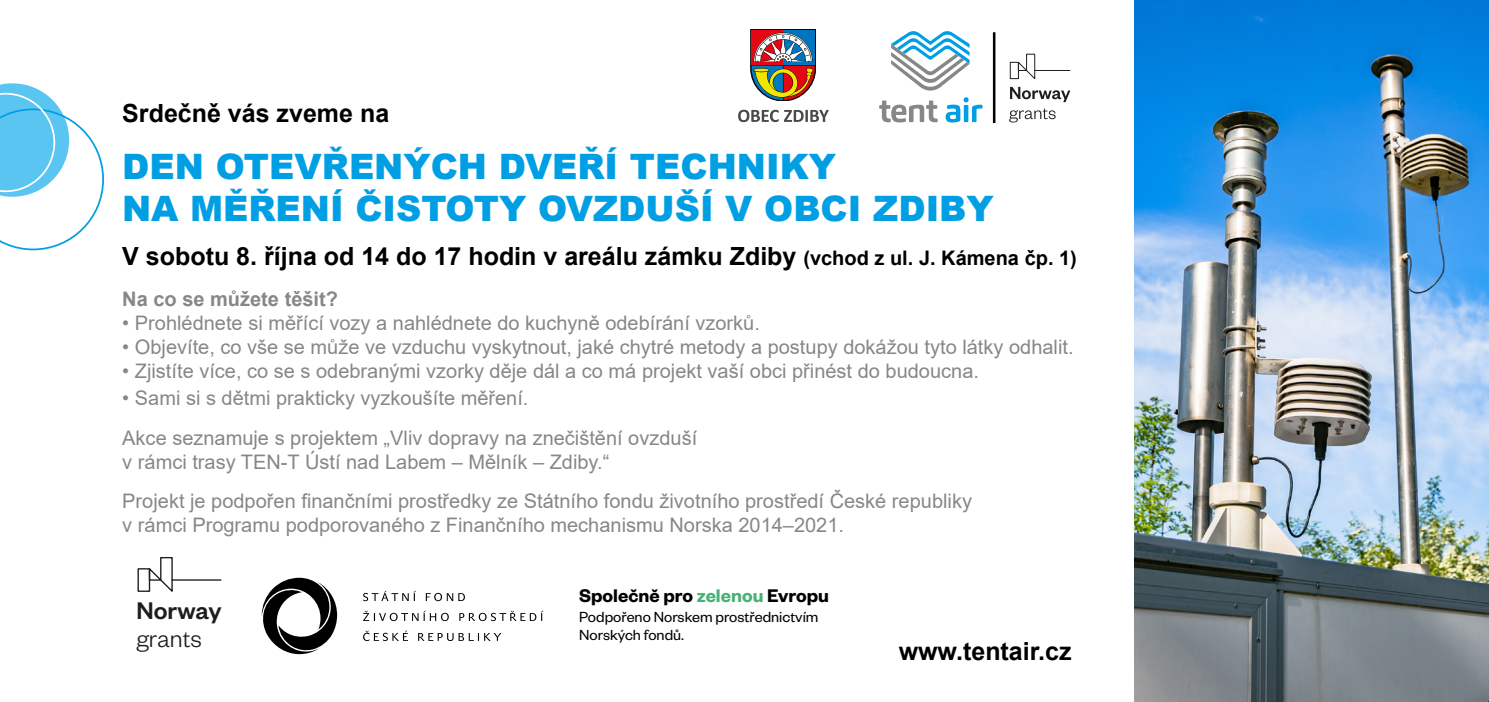
<style>
.page{position:relative;width:1489px;height:702px;background:#fff}
.page>*{position:absolute;margin:0;border:0;box-sizing:border-box;transform-origin:0 0}
.t1{font:900 35px "Arial";color:#009fe3}
.t2{font:500 26.5px/27.2px "Founders Grotesk";color:#1d1e1c}
.t3{font:700 25px "Arial";color:#000}
.t4{font:20px "Arial";color:#878787}
.t5{font:600 20px "Founders Grotesk";color:#000}
.t6{font:700 20px "Arial";color:#878787}
.t7{font:16px/18px "Founders Grotesk";color:#000}
.s1{font-size:20px}
.s2{color:#48b276}
.s3{font-weight:300}
</style>
<div class="page">
<img style="left:1134px;top:0;width:354px;height:702px">
<svg style="left:0;top:83px;width:104px;height:167px"></svg>
<div style="left:1009px;top:62px;width:9px;height:17px;border:1px solid #1e1e1c"></div>
<svg style="left:1017px;top:53px;width:18px;height:27px"></svg>
<hr style="left:1034px;top:70px;width:35px;height:1px;background:#1e1e1c">
<svg style="left:1010px;top:87px;width:60px;height:15px"></svg>
<svg style="left:1009px;top:108px;width:46px;height:14px"></svg>
<div style="left:993px;top:33px;width:2px;height:90px;border:1px solid #000"></div>
<svg style="left:879px;top:31px;width:103px;height:91px"></svg>
<svg style="left:261px;top:577px;width:76px;height:77px"></svg>
<svg style="left:363px;top:590px;width:53px;height:11px"></svg>
<svg style="left:426px;top:593px;width:39px;height:8px"></svg>
<svg style="left:363px;top:610px;width:86px;height:11px"></svg>
<svg style="left:459px;top:610px;width:84px;height:11px"></svg>
<svg style="left:363px;top:630px;width:45px;height:11px"></svg>
<svg style="left:418px;top:633px;width:83px;height:8px"></svg>
<div style="left:137px;top:568px;width:13px;height:24px;border:1px solid #1d1e1c"></div>
<svg style="left:148px;top:557px;width:25px;height:35px"></svg>
<hr style="left:172px;top:579px;width:49px;height:1px;background:#1d1e1c">
<svg style="left:750px;top:30px;width:65px;height:71px"></svg>
<svg style="left:738px;top:110px;width:90px;height:12px"></svg>
<p class="t3" style="left:122px;top:96px;width:268px">Srdečně vás zveme na</p>
<p class="t1" style="left:122px;top:141px;width:715px">DEN OTEVŘENÝCH DVEŘÍ TECHNIKY</p>
<p class="t1" style="left:122px;top:183px;width:873px">NA MĚŘENÍ ČISTOTY OVZDUŠÍ V OBCI ZDIBY</p>
<p class="t3" style="left:122px;top:238px;width:956px">V sobotu 8. října od 14 do 17 hodin v areálu zámku Zdiby <span class="s1">(vchod z ul. J. Kámena čp. 1)</span></p>
<p class="t6" style="left:122px;top:285px;width:217px">Na co se můžete těšit?</p>
<p class="t4" style="left:122px;top:309px;width:639px">• Prohlédnete si měřící vozy a nahlédnete do kuchyně odebírání vzorků.</p>
<p class="t4" style="left:122px;top:333px;width:952px">• Objevíte, co vše se může ve vzduchu vyskytnout, jaké chytré metody a postupy dokážou tyto látky odhalit.</p>
<p class="t4" style="left:122px;top:357px;width:858px">• Zjistíte více, co se s odebranými vzorky děje dál a co má projekt vaší obci přinést do budoucna.</p>
<p class="t4" style="left:122px;top:384px;width:407px">• Sami si s dětmi prakticky vyzkoušíte měření.</p>
<p class="t4" style="left:122px;top:424px;width:576px">Akce seznamuje s projektem „Vliv dopravy na znečištění ovzduší</p>
<p class="t4" style="left:122px;top:448px;width:488px">v rámci trasy TEN-T Ústí nad Labem – Mělník – Zdiby.“</p>
<p class="t4" style="left:122px;top:487px;width:851px">Projekt je podpořen finančními prostředky ze Státního fondu životního prostředí České republiky</p>
<p class="t4" style="left:122px;top:511px;width:723px">v rámci Programu podporovaného z Finančního mechanismu Norska 2014–2021.</p>
<p class="t5" style="left:579px;top:582px;width:251px">Společně pro <span class="s2">zelenou</span> Evropu</p>
<p class="t2" style="left:136px;top:595px;width:87px">Norway <span class="s3">grants</span></p>
<p class="t7" style="left:579px;top:606px;width:241px">Podpořeno Norskem prostřednictvím<br>Norských fondů.</p>
<p class="t3" style="left:898px;top:633px;width:174px">www.tentair.cz</p>
</div>
